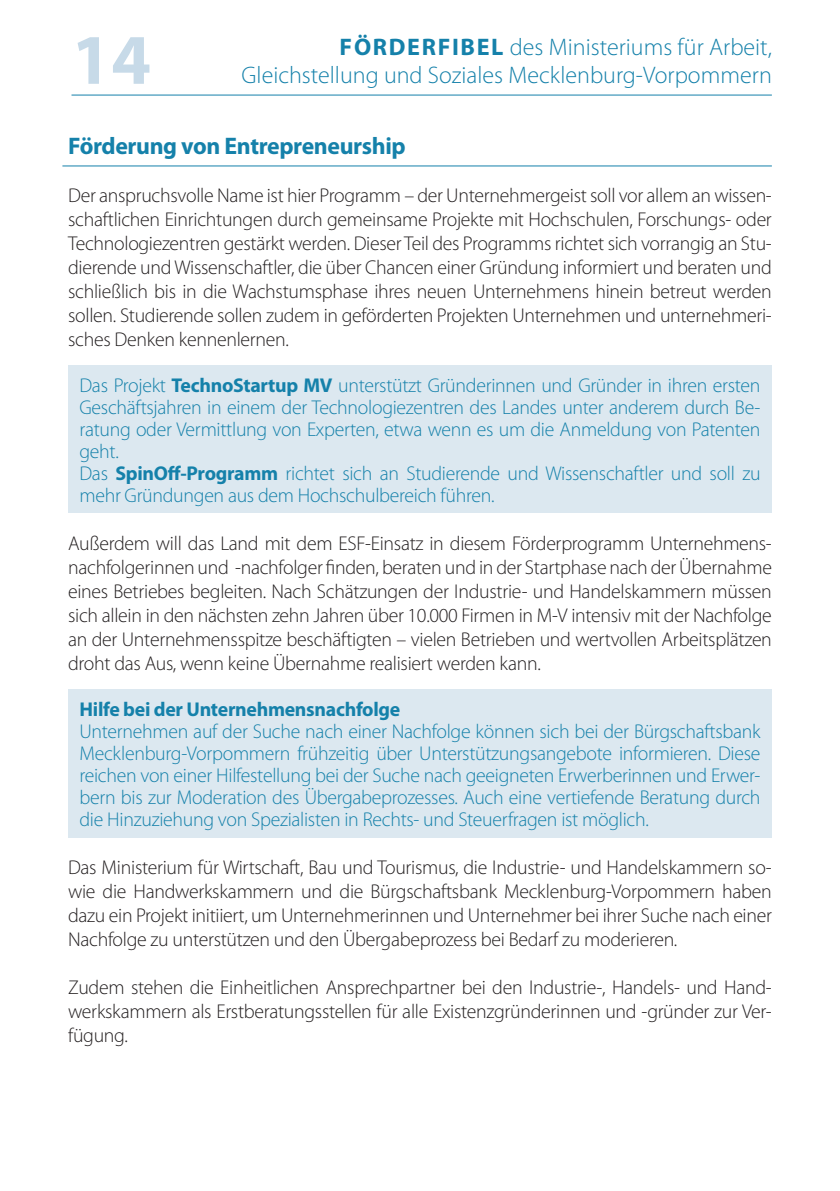
<style>
.page{position:relative;width:840px;height:1191px;background:#fff}
.page>*{position:absolute;margin:0;border:0;box-sizing:border-box;transform-origin:0 0}
.t1{font:700 71.6px "Myriad Pro";color:#c7dae8}
.t2{font:300 24px/28px "Myriad Pro";color:#1581aa;text-align:right}
.t3{font:700 24px "Myriad Pro";letter-spacing:-.015em;color:#1581aa}
.t4{font:300 20px/24px "Myriad Pro";letter-spacing:-.015em;color:#231f20;text-align:justify}
.t5{font:300 20px/22px "Myriad Pro";letter-spacing:-.015em;color:#1581aa}
.t6{font:700 20px "Myriad Pro";letter-spacing:-.015em;color:#1581aa}
.s1{font-weight:700}
</style>
<div class="page">
<hr style="left:71px;top:95px;width:700px;height:1px;background:#1581aa">
<hr style="left:62px;top:165px;width:709px;height:1px;background:#1581aa">
<div style="left:68px;top:366px;width:703px;height:103px;background:#dce8f0"></div>
<div style="left:68px;top:454px;width:703px;height:59px;background:#dce8f0"></div>
<div style="left:68px;top:690px;width:703px;height:37px;background:#dce8f0"></div>
<div style="left:68px;top:712px;width:703px;height:125px;background:#dce8f0"></div>
<h1 class="t1" style="left:71px;top:13px;width:81px">14</h1>
<p class="t2" style="left:241px;top:32px;width:531px"><span class="s1">FÖRDERFIBEL</span> des Ministeriums für Arbeit,<br>Gleichstellung und Soziales Mecklenburg-Vorpommern</p>
<p class="t3" style="left:68px;top:130px;width:339px">Förderung von Entrepreneurship</p>
<p class="t4" style="left:68px;top:183px;width:705px">Der anspruchsvolle Name ist hier Programm – der Unternehmergeist soll vor allem an wissen&shy;schaftlichen Einrichtungen durch gemeinsame Projekte mit Hochschulen, Forschungs- oder Technologiezentren gestärkt werden. Dieser Teil des Programms richtet sich vorrangig an Stu&shy;dierende und Wissenschaftler, die über Chancen einer Gründung informiert und beraten und schließlich bis in die Wachstumsphase ihres neuen Unternehmens hinein betreut werden sollen. Studierende sollen zudem in geförderten Projekten Unternehmen und unternehmeri&shy;sches Denken kennenlernen.</p>
<p class="t5" style="left:79px;top:374px;width:682px">Das Projekt <span class="s1">TechnoStartup MV</span> unterstützt Gründerinnen und Gründer in ihren ersten Geschäftsjahren in einem der Technologiezentren des Landes unter anderem durch Be&shy;ratung oder Vermittlung von Experten, etwa wenn es um die Anmeldung von Patenten geht.<br>Das <span class="s1">SpinOff-Programm</span> richtet sich an Studierende und Wissenschaftler und soll zu mehr Gründungen aus dem Hochschulbereich führen.</p>
<p class="t4" style="left:68px;top:531px;width:705px">Außerdem will das Land mit dem ESF-Einsatz in diesem Förderprogramm Unternehmens&shy;nachfolgerinnen und -nachfolger finden, beraten und in der Startphase nach der Übernahme eines Betriebes begleiten. Nach Schätzungen der Industrie- und Handelskammern müssen sich allein in den nächsten zehn Jahren über 10.000 Firmen in M-V intensiv mit der Nachfolge an der Unternehmensspitze beschäftigten – vielen Betrieben und wertvollen Arbeitsplätzen droht das Aus, wenn keine Übernahme realisiert werden kann.</p>
<p class="t6" style="left:79px;top:696px;width:322px">Hilfe bei der Unternehmensnachfolge</p>
<p class="t5" style="left:79px;top:720px;width:682px;text-align:justify">Unternehmen auf der Suche nach einer Nachfolge können sich bei der Bürgschaftsbank Mecklenburg-Vorpommern frühzeitig über Unterstützungsangebote informieren. Diese reichen von einer Hilfestellung bei der Suche nach geeigneten Erwerberinnen und Erwer&shy;bern bis zur Moderation des Übergabeprozesses. Auch eine vertiefende Beratung durch die Hinzuziehung von Spezialisten in Rechts- und Steuerfragen ist möglich.</p>
<p class="t4" style="left:68px;top:855px;width:705px">Das Ministerium für Wirtschaft, Bau und Tourismus, die Industrie- und Handelskammern so&shy;wie die Handwerkskammern und die Bürgschaftsbank Mecklenburg-Vorpommern haben dazu ein Projekt initiiert, um Unternehmerinnen und Unternehmer bei ihrer Suche nach einer Nachfolge zu unterstützen und den Übergabeprozess bei Bedarf zu moderieren.</p>
<p class="t4" style="left:68px;top:975px;width:704px">Zudem stehen die Einheitlichen Ansprechpartner bei den Industrie-, Handels- und Hand&shy;werkskammern als Erstberatungsstellen für alle Existenzgründerinnen und -gründer zur Ver&shy;fügung.</p>
</div>
